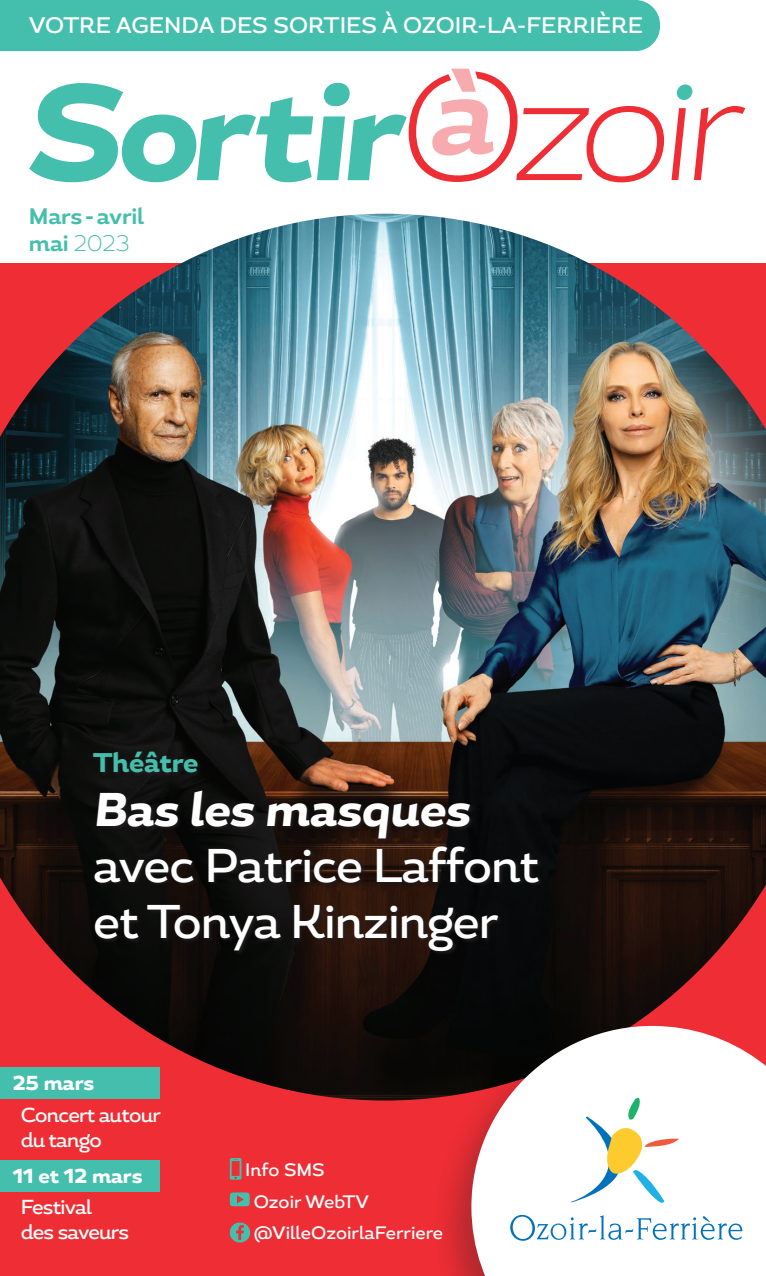
<style>
.page{position:relative;width:766px;height:1276px;background:#fff}
.page>*{position:absolute;margin:0;border:0;box-sizing:border-box;transform-origin:0 0}
.SAO_DATE{font:500 47.25px/56.2px "Magallanes";letter-spacing:-.02em;color:#fff}
.SAO_DATE-2{font:italic 800 47.25px "Magallanes";letter-spacing:-.01em;color:#fff}
.SAO_DATE-3{font:800 27px "Magallanes";letter-spacing:-.01em;color:#45bfad}
.SAO_DATE-4{font:500 22.5px "Magallanes";color:#fff}
.t1{font:700 22.5px/27px "Magallanes";letter-spacing:-.01em;color:#45bfad}
.SAO_DATE-5{font:500 20.25px/24.8px "Magallanes";letter-spacing:-.04em;color:#fff}
.SAO_DATE-6{font:800 20.25px "Magallanes";color:#fff}
.t2{font:500 18px "Magallanes";color:#fff}
.s1{font-weight:200}
</style>
<div class="page">
<div style="left:0;top:264px;width:765px;height:1012px;background:#ee2d34"></div>
<svg style="left:671px;top:108px;width:14px;height:72px"></svg>
<svg style="left:694px;top:106px;width:51px;height:74px"></svg>
<svg style="left:29px;top:69px;width:635px;height:113px"></svg>
<div style="left:676px;top:84px;width:16px;height:16px;background:#45bfad;border-radius:50%"></div>
<img style="left:0;top:214px;width:765px;height:886px">
<div style="left:93px;top:750px;width:450px;height:205px;background:#231f20;opacity:.79"></div>
<div style="left:432px;top:1019px;width:333px;height:257px;background:#231f20;opacity:.3"></div>
<svg style="left:471px;top:1026px;width:294px;height:250px;background:#e3d9d9"></svg>
<svg style="left:570px;top:1097px;width:108px;height:106px;background:#eceee1"></svg>
<svg style="left:510px;top:1214px;width:232px;height:26px;background:#d3e6f3"></svg>
<div style="left:0;top:0;width:659px;height:51px;background:#45bfad"></div>
<svg style="left:230px;top:1192px;width:20px;height:14px"></svg>
<svg style="left:230px;top:1158px;width:11px;height:21px"></svg>
<svg style="left:230px;top:1222px;width:20px;height:20px"></svg>
<div style="left:0;top:1066px;width:159px;height:32px;background:#45bfad"></div>
<div style="left:0;top:1160px;width:159px;height:32px;background:#45bfad"></div>
<p class="SAO_DATE-4" style="left:29px;top:11px;width:615px">VOTRE AGENDA DES SORTIES À OZOIR-LA-FERRIÈRE</p>
<p class="t1" style="left:29px;top:203px;width:117px">Mars-avril mai <span class="s1">2023</span></p>
<p class="SAO_DATE-3" style="left:93px;top:745px;width:107px">Théâtre</p>
<p class="SAO_DATE-2" style="left:93px;top:779px;width:378px">Bas les masques</p>
<p class="SAO_DATE" style="left:93px;top:837px;width:447px">avec Patrice Laffont et Tonya Kinzinger</p>
<p class="SAO_DATE-6" style="left:13px;top:1069px;width:83px">25 mars</p>
<p class="SAO_DATE-5" style="left:21px;top:1102px;width:142px">Concert autour du tango</p>
<p class="SAO_DATE-6" style="left:13px;top:1163px;width:131px">11 et 12 mars</p>
<p class="SAO_DATE-5" style="left:21px;top:1195px;width:110px">Festival des saveurs</p>
<p class="t2" style="left:245px;top:1158px;width:81px">Info SMS</p>
<p class="t2" style="left:254px;top:1190px;width:117px">Ozoir WebTV</p>
<p class="t2" style="left:254px;top:1221px;width:191px">@VilleOzoirlaFerriere</p>
</div>
